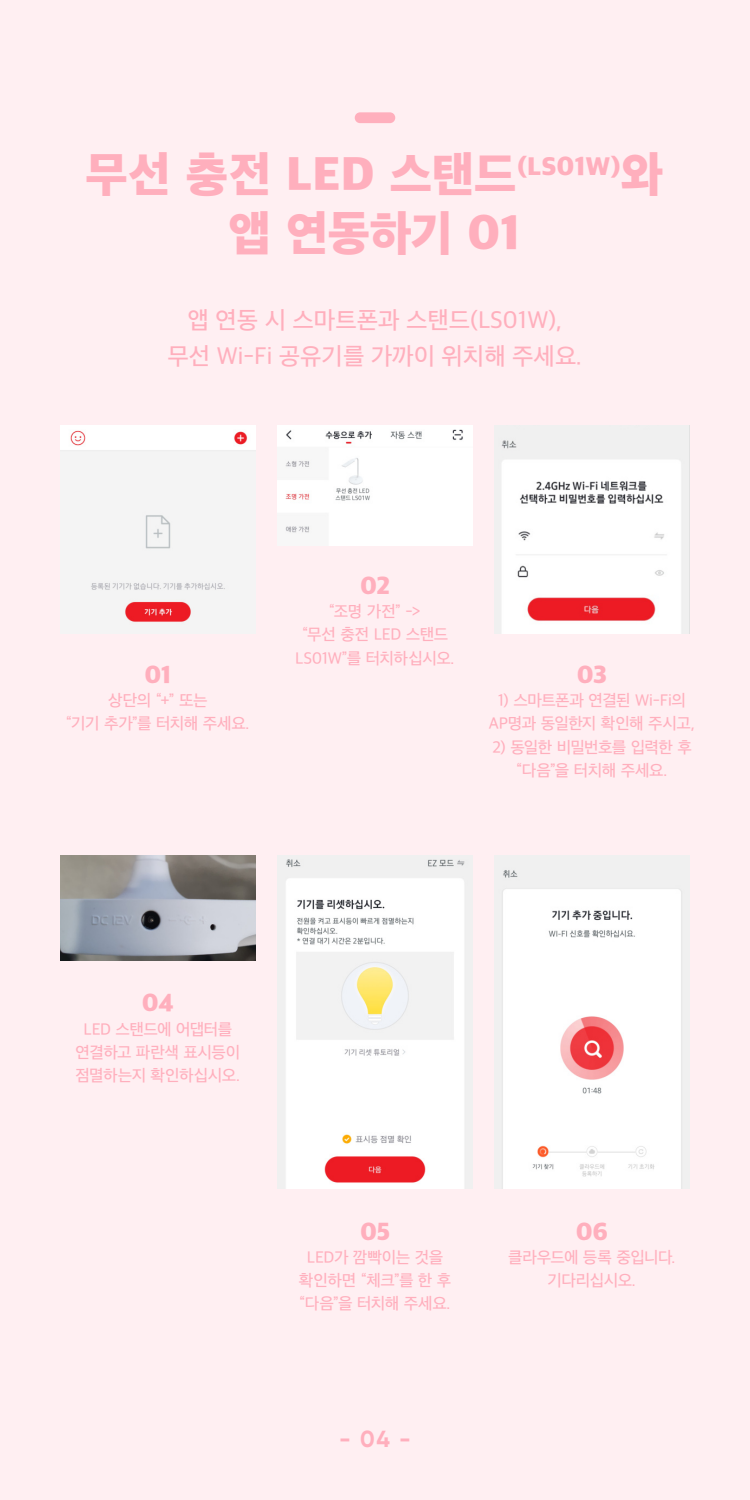
<style>
.page{position:relative;width:750px;height:1500px;background:#ffeff2}
.page>*{position:absolute;margin:0;border:0;box-sizing:border-box;transform-origin:0 0}
.t1{font:45.75px/59.2px "SD Gothic Neoa i Hv";color:#ffafbd;text-align:center}
.t2{font:23.25px/36px "SD Gothic Neoa e Md";color:#ffafbd;text-align:center}
.t3{font:23.25px "SD Gothic Neoa i Hv";letter-spacing:-.01em;color:#ffafbd}
.t4{font:700 23.25px "Gilroy";color:#ffafbd}
.t5{font:15.75px/23.2px "SD Gothic Neoa e Md";letter-spacing:-.03em;color:#ffafbd;text-align:center}
</style>
<div class="page">
<svg style="left:355px;top:112px;width:40px;height:11px"></svg>
<img style="left:60px;top:425px;width:196px;height:208px">
<img style="left:495px;top:425px;width:195px;height:208px">
<img style="left:277px;top:425px;width:195px;height:121px">
<img style="left:60px;top:855px;width:196px;height:106px">
<img style="left:277px;top:855px;width:195px;height:334px">
<img style="left:495px;top:855px;width:194px;height:334px">
<h1 class="t1" style="left:86px;top:145px;width:579px">무선 충전 LED 스탠드<sup>(LS01W)</sup>와 앱 연동하기 01</h1>
<h2 class="t2" style="left:167px;top:302px;width:416px">앱 연동 시 스마트폰과 스탠드(LS01W), 무선 Wi-Fi 공유기를 가까이 위치해 주세요.</h2>
<h2 class="t3" style="left:145px;top:663px;width:28px">01</h2>
<p class="t5" style="left:66px;top:689px;width:186px">상단의 “+” 또는<br>“기기 추가”를 터치해 주세요.</p>
<h2 class="t3" style="left:361px;top:574px;width:31px">02</h2>
<p class="t5" style="left:295px;top:600px;width:161px">“조명 가전” -&gt;<br>“무선 충전 LED 스탠드<br>LS01W”를 터치하십시오.</p>
<h2 class="t3" style="left:577px;top:663px;width:31px">03</h2>
<p class="t5" style="left:489px;top:689px;width:208px">1) 스마트폰과 연결된 Wi-Fi의<br>AP명과 동일한지 확인해 주시고,</p>
<p class="t5" style="left:492px;top:735px;width:201px">2) 동일한 비밀번호를 입력한 후 “다음”을 터치해 주세요.</p>
<h2 class="t3" style="left:142px;top:992px;width:33px">04</h2>
<p class="t5" style="left:75px;top:1017px;width:167px">LED 스탠드에 어댑터를 연결하고 파란색 표시등이 점멸하는지 확인하십시오.</p>
<h2 class="t3" style="left:360px;top:1220px;width:31px">05</h2>
<p class="t5" style="left:299px;top:1245px;width:154px">LED가 깜빡이는 것을 확인하면 “체크”를 한 후 “다음”을 터치해 주세요.</p>
<h2 class="t4" style="left:339px;top:1429px;width:73px">- 04 -</h2>
<h2 class="t3" style="left:576px;top:1220px;width:33px">06</h2>
<p class="t5" style="left:508px;top:1245px;width:169px">클라우드에 등록 중입니다. 기다리십시오.</p>
</div>
